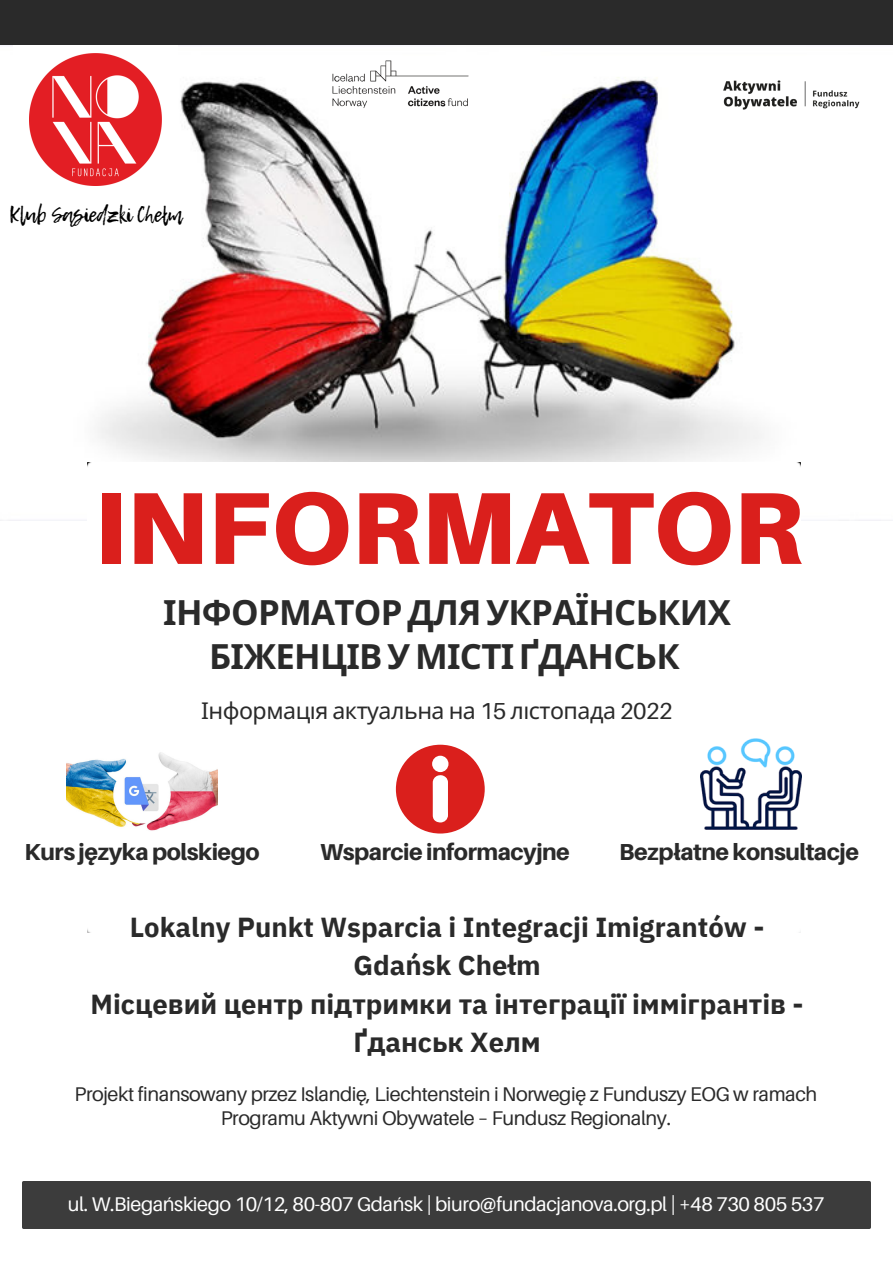
<style>
.page{position:relative;width:893px;height:1264px;background:#fff}
.page>*{position:absolute;margin:0;border:0;box-sizing:border-box;transform-origin:0 0}
.t1{font:900 102.3px "Aileron";color:#da1f1c}
.t2{font:700 34.65px/43.8px "Noto Sans";letter-spacing:-.02em;color:#2a2a2a;text-align:center}
.t3{font:700 27.45px/38.2px "IBM Plex Sans";color:#2a2a2a;text-align:center}
.t4{font:800 23.1px "Aileron";letter-spacing:-.02em;color:#2a2a2a}
.t5{font:23.1px "Noto Sans";letter-spacing:-.02em;color:#2a2a2a}
.t6{font:20.85px "Lemon Tuesday";letter-spacing:-.02em;color:#000}
.t7{font:19.8px/24.8px "Aileron";letter-spacing:-.02em;color:#2a2a2a;text-align:center}
.t8{font:19.8px "Aileron";letter-spacing:-.02em;color:#fff}
.s1{font-family:"Aileron"}
</style>
<div class="page">
<div style="left:0;top:0;width:892px;height:59px;background:#2a2a2a"></div>
<img style="left:0;top:46px;width:801px;height:421px">
<div style="left:22px;top:1181px;width:848px;height:47px;background:#3c3c3c"></div>
<img style="left:88px;top:462px;width:712px;height:470px">
<div style="left:14px;top:46px;width:164px;height:147px;background:#fff"></div>
<img style="left:30px;top:54px;width:131px;height:131px">
<img style="left:285px;top:45px;width:607px;height:93px">
<svg style="left:396px;top:744px;width:88px;height:89px"></svg>
<img style="left:66px;top:748px;width:152px;height:85px">
<img style="left:700px;top:739px;width:101px;height:91px">
<p class="t6" style="left:9px;top:199px;width:174px">Klub Sąsiedzki Chełm</p>
<p class="t1" style="left:94px;top:464px;width:710px">INFORMATOR</p>
<p class="t2" style="left:163px;top:589px;width:569px">ІНФОРМАТОР ДЛЯ УКРАЇНСЬКИХ<br>БІЖЕНЦІВ У МІСТІ ҐДАНСЬК</p>
<p class="t5" style="left:201px;top:694px;width:473px">Інформація актуальна на <span class="s1">15</span> лістопада <span class="s1">2022</span></p>
<p class="t4" style="left:25px;top:837px;width:236px">Kurs języka polskiego</p>
<p class="t4" style="left:320px;top:837px;width:251px">Wsparcie informacyjne</p>
<p class="t4" style="left:619px;top:837px;width:241px">Bezpłatne konsultacje</p>
<p class="t3" style="left:130px;top:907px;width:636px">Lokalny Punkt Wsparcia i Integracji Imigrantów -<br>Gdańsk Chełm</p>
<p class="t3" style="left:91px;top:984px;width:714px">Місцевий центр підтримки та інтеграції іммігрантів -<br>Ґданськ Хелм</p>
<p class="t7" style="left:75px;top:1080px;width:744px">Projekt finansowany przez Islandię, Liechtenstein i Norwegię z Funduszy EOG w ramach<br>Programu Aktywni Obywatele – Fundusz Regionalny.</p>
<p class="t8" style="left:68px;top:1191px;width:758px">ul. W.Biegańskiego 10/12, 80-807 Gdańsk | biuro@fundacjanova.org.pl | +48 730 805 537</p>
</div>
